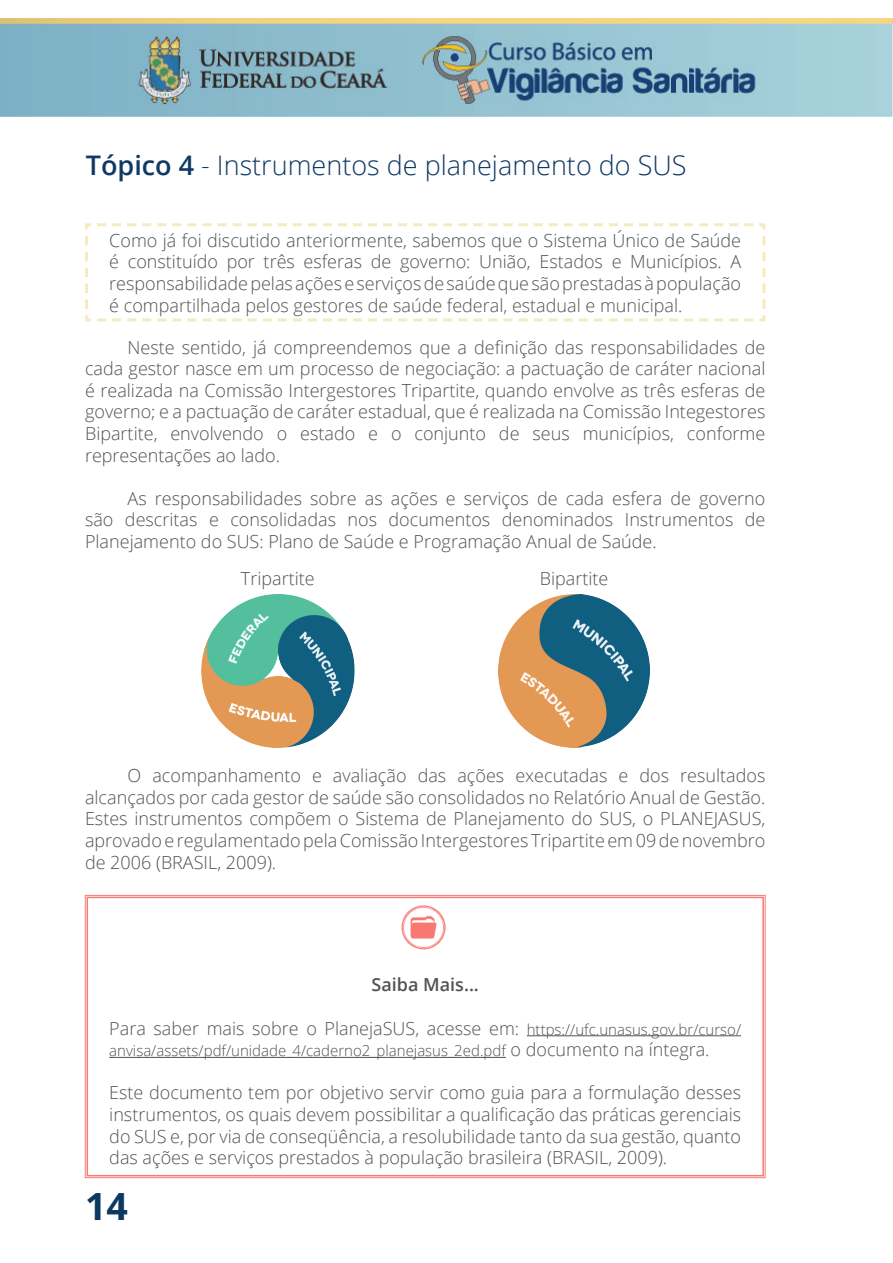
<style>
.page{position:relative;width:893px;height:1263px;background:#fff}
.page>*{position:absolute;margin:0;border:0;box-sizing:border-box;transform-origin:0 0}
.t1{font:700 37.5px "Open Sans";color:#0c3961}
.Tópico{font:300 27px "Open Sans";color:#0f3a64}
.Texto_Paragrafado{font:300 18px/21.6px "Open Sans";color:#525252;text-align:justify}
.t2{font:600 18px "Open Sans";color:#525252}
.t3{font:300 15px "Open Sans";color:#525252}
.s1{font-weight:600}
.s2{font-size:15px}
.s3{font-size:18px}
</style>
<div class="page">
<img style="left:0;top:19px;width:893px;height:98px">
<svg style="left:85px;top:223px;width:681px;height:99px"></svg>
<img style="left:499px;top:595px;width:150px;height:152px">
<img style="left:201px;top:595px;width:153px;height:152px">
<svg style="left:85px;top:895px;width:681px;height:283px"></svg>
<div style="left:87px;top:897px;width:677px;height:279px;border:2px solid #fc7873"></div>
<img style="left:401px;top:905px;width:45px;height:44px">
<p class="Tópico" style="left:86px;top:147px;width:602px"><span class="s1">Tópico 4</span> - Instrumentos de planejamento do SUS</p>
<p class="Texto_Paragrafado" style="left:109px;top:229px;width:633px">Como já foi discutido anteriormente, sabemos que o Sistema Único de Saúde é constituído por três esferas de governo: União, Estados e Municípios. A responsabilidade pelas ações e serviços de saúde que são prestadas à população é compartilhada pelos gestores de saúde federal, estadual e municipal.</p>
<p class="Texto_Paragrafado" style="left:85px;top:336px;width:682px;text-indent:43px">Neste sentido, já compreendemos que a definição das responsabilidades de cada gestor nasce em um processo de negociação: a pactuação de caráter nacional é realizada na Comissão Intergestores Tripartite, quando envolve as três esferas de governo; e a pactuação de caráter estadual, que é realizada na Comissão Integestores Bipartite, envolvendo o estado e o conjunto de seus municípios, conforme representações ao lado.</p>
<p class="Texto_Paragrafado" style="left:85px;top:487px;width:682px;text-indent:43px">As responsabilidades sobre as ações e serviços de cada esfera de governo são descritas e consolidadas nos documentos denominados Instrumentos de Planejamento do SUS: Plano de Saúde e Programação Anual de Saúde.</p>
<p class="Texto_Paragrafado" style="left:241px;top:567px;width:75px">Tripartite</p>
<p class="Texto_Paragrafado" style="left:540px;top:567px;width:70px">Bipartite</p>
<p class="Texto_Paragrafado" style="left:85px;top:764px;width:682px;text-indent:43px">O acompanhamento e avaliação das ações executadas e dos resultados alcançados por cada gestor de saúde são consolidados no Relatório Anual de Gestão.<br>Estes instrumentos compõem o Sistema de Planejamento do SUS, o PLANEJASUS, aprovado e regulamentado pela Comissão Intergestores Tripartite em 09 de novembro de 2006 (BRASIL, 2009).</p>
<p class="t2" style="left:372px;top:972px;width:109px">Saiba Mais...</p>
<p class="Texto_Paragrafado" style="left:109px;top:1017px;width:633px">Para saber mais sobre o PlanejaSUS, acesse em: <span class="s2">https://ufc.unasus.gov.br/curso/</span></p>
<p class="t3" style="left:109px;top:1040px;width:602px">anvisa/assets/pdf/unidade_4/caderno2_planejasus_2ed.pdf <span class="s3">o documento na íntegra.</span></p>
<p class="Texto_Paragrafado" style="left:109px;top:1082px;width:633px">Este documento tem por objetivo servir como guia para a formulação desses instrumentos, os quais devem possibilitar a qualificação das práticas gerenciais do SUS e, por via de conseqüência, a resolubilidade tanto da sua gestão, quanto das ações e serviços prestados à população brasileira (BRASIL, 2009).</p>
<h1 class="t1" style="left:85px;top:1180px;width:44px">14</h1>
</div>
